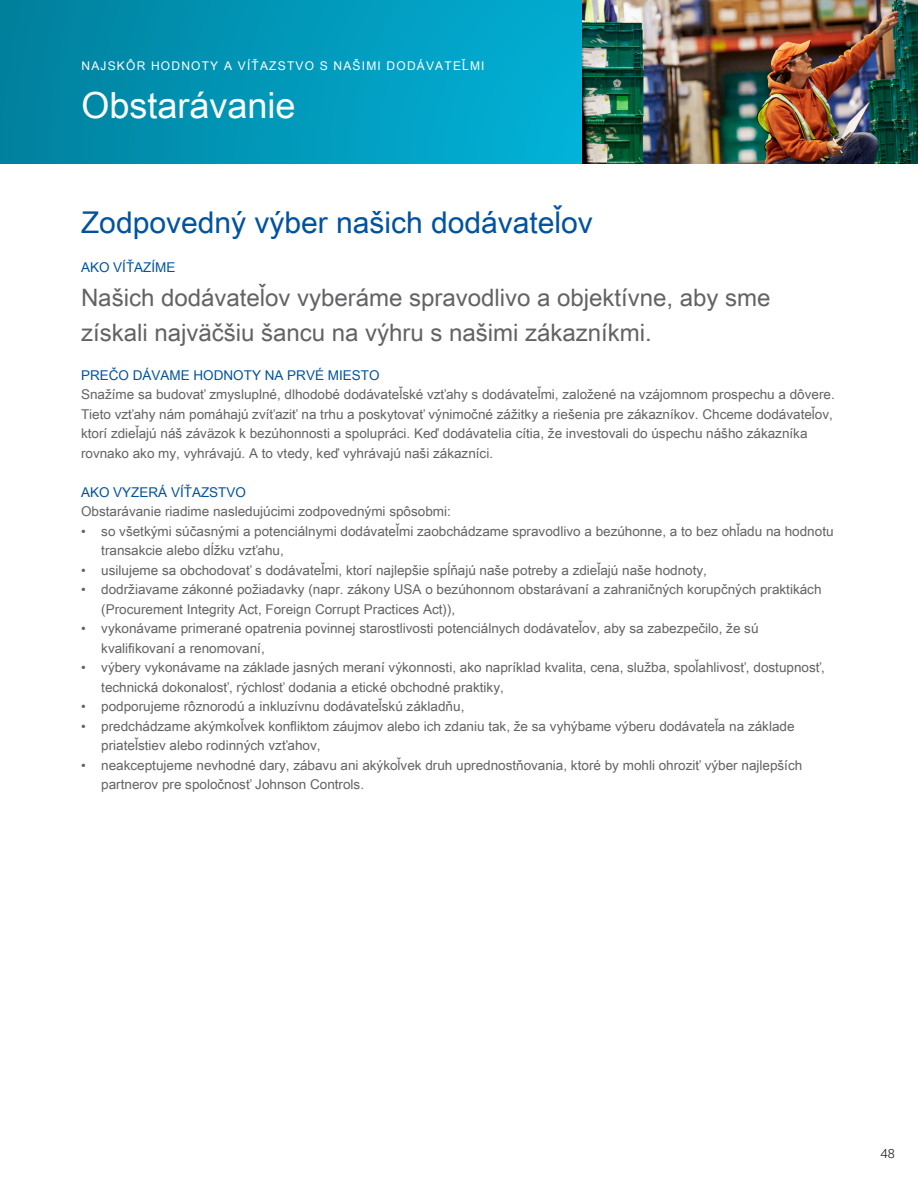
<style>
.page{position:relative;width:918px;height:1188px;background:#fff}
.page>*{position:absolute;margin:0;border:0;box-sizing:border-box;transform-origin:0 0}
.Section_Headline{font:36px "Arial Unicode MS";color:#fff}
.Section_Headline_-_B{font:30px "Arial Unicode MS";color:#01539e}
.How_We_Win_Body{font:24px/34.5px "Arial Unicode MS";color:#636366}
.Body{font:13.5px/19.5px "Arial Unicode MS";color:#636366}
.Section_Subhead{font:13.5px "Arial Unicode MS";color:#01539e}
.t1{font:13.5px "Maurea Light Lf";color:#231f20}
.Section_Descriptor{font:12px "Arial Unicode MS";letter-spacing:.1em;color:#fff}
</style>
<div class="page">
<svg style="left:0;top:0;width:582px;height:163px;background:#0198b9"></svg>
<img style="left:582px;top:0;width:336px;height:163px">
<p class="Section_Descriptor" style="left:82px;top:57px;width:405px">NAJSKÔR HODNOTY A VÍŤAZSTVO S NAŠIMI DODÁVATEĽMI</p>
<p class="Section_Headline" style="left:82px;top:79px;width:216px">Obstarávanie</p>
<p class="Section_Headline_-_B" style="left:81px;top:200px;width:513px">Zodpovedný výber našich dodávateľov</p>
<p class="Section_Subhead" style="left:81px;top:257px;width:96px">AKO VÍŤAZÍME</p>
<p class="How_We_Win_Body" style="left:81px;top:280px;width:691px">Našich dodávateľov vyberáme spravodlivo a objektívne, aby sme získali najväčšiu šancu na výhru s našimi zákazníkmi.</p>
<p class="Section_Subhead" style="left:81px;top:365px;width:300px">PREČO DÁVAME HODNOTY NA PRVÉ MIESTO</p>
<p class="Body" style="left:81px;top:385px;width:755px">Snažíme sa budovať zmysluplné, dlhodobé dodávateľské vzťahy s dodávateľmi, založené na vzájomnom prospechu a dôvere.<br>Tieto vzťahy nám pomáhajú zvíťaziť na trhu a poskytovať výnimočné zážitky a riešenia pre zákazníkov. Chceme dodávateľov, ktorí zdieľajú náš záväzok k bezúhonnosti a spolupráci. Keď dodávatelia cítia, že investovali do úspechu nášho zákazníka rovnako ako my, vyhrávajú. A to vtedy, keď vyhrávajú naši zákazníci.</p>
<p class="Section_Subhead" style="left:81px;top:482px;width:167px">AKO VYZERÁ VÍŤAZSTVO</p>
<p class="Body" style="left:81px;top:502px;width:371px">Obstarávanie riadime nasledujúcimi zodpovednými spôsobmi:</p>
<p class="Body" style="left:101px;top:521px;width:734px;text-indent:-20px">• so všetkými súčasnými a potenciálnymi dodávateľmi zaobchádzame spravodlivo a bezúhonne, a to bez ohľadu na hodnotu transakcie alebo dĺžku vzťahu,</p>
<p class="Body" style="left:81px;top:560px;width:628px">• usilujeme sa obchodovať s dodávateľmi, ktorí najlepšie spĺňajú naše potreby a zdieľajú naše hodnoty,</p>
<p class="Body" style="left:101px;top:580px;width:722px;text-indent:-20px">• dodržiavame zákonné požiadavky (napr. zákony USA o bezúhonnom obstarávaní a zahraničných korupčných praktikách (Procurement Integrity Act, Foreign Corrupt Practices Act)),</p>
<p class="Body" style="left:101px;top:619px;width:659px;text-indent:-20px">• vykonávame primerané opatrenia povinnej starostlivosti potenciálnych dodávateľov, aby sa zabezpečilo, že sú kvalifikovaní a renomovaní,</p>
<p class="Body" style="left:101px;top:658px;width:725px;text-indent:-20px">• výbery vykonávame na základe jasných meraní výkonnosti, ako napríklad kvalita, cena, služba, spoľahlivosť, dostupnosť, technická dokonalosť, rýchlosť dodania a etické obchodné praktiky,</p>
<p class="Body" style="left:81px;top:697px;width:385px">• podporujeme rôznorodú a inkluzívnu dodávateľskú základňu,</p>
<p class="Body" style="left:101px;top:716px;width:695px;text-indent:-20px">• predchádzame akýmkoľvek konfliktom záujmov alebo ich zdaniu tak, že sa vyhýbame výberu dodávateľa na základe priateľstiev alebo rodinných vzťahov,</p>
<p class="Body" style="left:101px;top:755px;width:703px;text-indent:-20px">• neakceptujeme nevhodné dary, zábavu ani akýkoľvek druh uprednostňovania, ktoré by mohli ohroziť výber najlepších partnerov pre spoločnosť Johnson Controls.</p>
<p class="t1" style="left:881px;top:1145px;width:16px">48</p>
</div>
